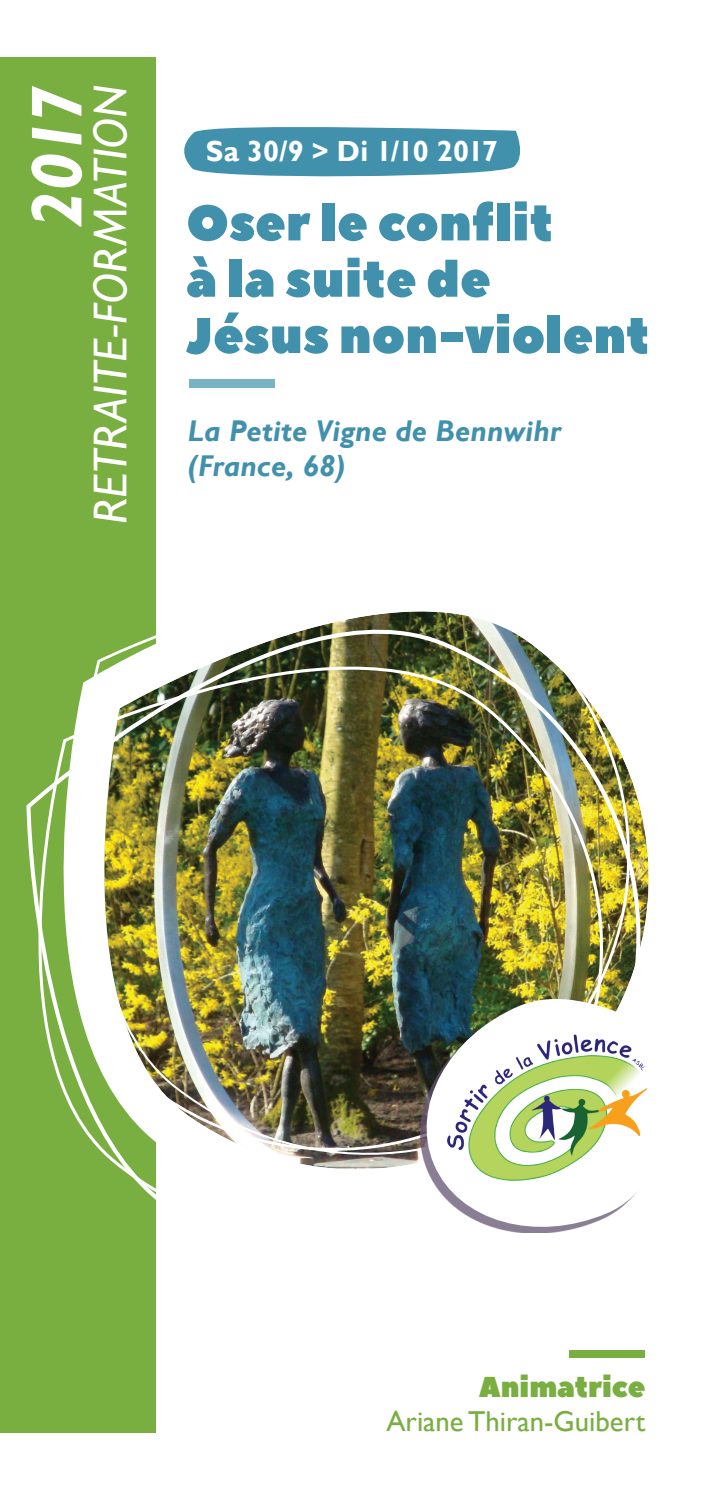
<style>
.page{position:relative;width:702px;height:1489px;background:#fff}
.page>*{position:absolute;margin:0;border:0;box-sizing:border-box;transform-origin:0 0}
.t1{font:italic 700 72.5px "Gill Sans";color:#fff}
.t2{font:50px/56.2px "Peace Sans";letter-spacing:.005em;color:#4191ac}
.t3{font:italic 47.5px "Gill Sans";color:#fff}
.t4{font:italic 700 30px/35px "Gill Sans";letter-spacing:.005em;color:#4191ac}
.t5{font:700 29px "Gill Sans";color:#fff}
.t6{font:28.75px "Gill Sans";color:#79ae41}
.t7{font:28.75px "Peace Sans";color:#79ae41}
</style>
<div class="page">
<div style="left:0;top:57px;width:156px;height:1374px;background:#79ae41"></div>
<svg style="left:184px;top:127px;width:336px;height:50px;background:#549cb4"></svg>
<div style="left:189px;top:379px;width:85px;height:8px;background:#7ab2c5"></div>
<div style="left:569px;top:1350px;width:75px;height:7px;background:#79ae41"></div>
<img style="left:42px;top:611px;width:607px;height:582px">
<img style="left:412px;top:978px;width:237px;height:255px">
<img style="left:438px;top:1029px;width:211px;height:157px">
<h1 class="t1" style="left:15px;top:229px;width:145px;rotate:-90deg">2017</h1>
<p class="t3" style="left:83px;top:524px;width:440px;rotate:-90deg">RETRAITE-FORMATION</p>
<p class="t5" style="left:206px;top:133px;width:294px">Sa 30/9 &gt; Di 1/10 2017</p>
<p class="t2" style="left:186px;top:196px;width:465px">Oser le conflit<br>à la suite de<br>Jésus non-violent</p>
<p class="t4" style="left:188px;top:414px;width:374px">La Petite Vigne de Bennwihr (France, 68)</p>
<p class="t7" style="left:478px;top:1367px;width:168px">Animatrice</p>
<p class="t6" style="left:386px;top:1404px;width:260px">Ariane Thiran-Guibert</p>
</div>
